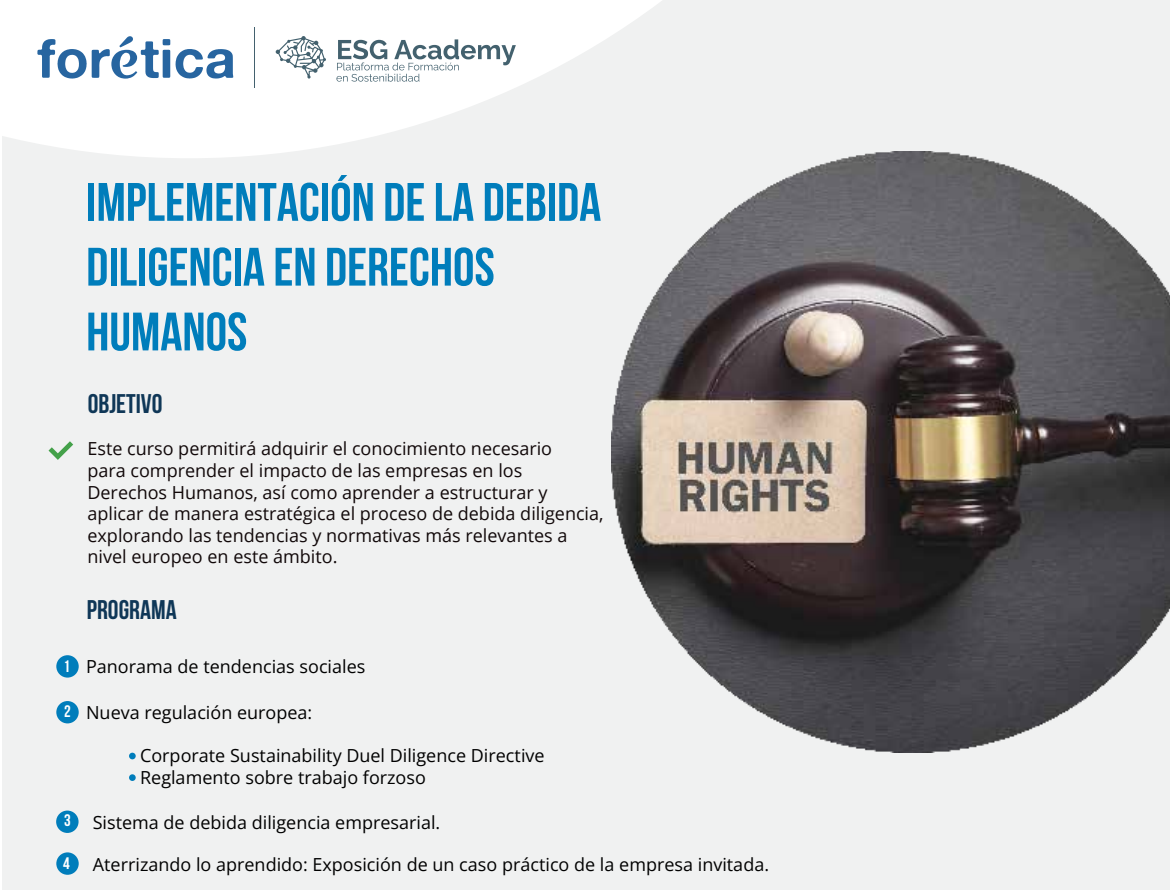
<style>
.page{position:relative;width:1170px;height:893px;background:#fff}
.page>*{position:absolute;margin:0;border:0;box-sizing:border-box;transform-origin:0 0}
.t1{font:700 54px/64.8px "Bebas Neue";color:#007dbb}
.t2{font:700 27px "Bebas Neue";color:#0f3757}
.t3{font:18px/21.6px "Open Sans";color:#110809}
.t4{font:18px/21.6px "Open Sans";color:#010101}
.t5{font:700 16.65px "Bebas Neue";color:#fff}
.s1{font-family:"Bebas Neue";font-weight:700;font-size:16.65px;color:#fff}
</style>
<div class="page">
<div style="left:3px;top:0;width:1166px;height:890px;background:#f0f1f1"></div>
<svg style="left:3px;top:0;width:659px;height:158px;fill:#fff"></svg>
<svg style="left:37px;top:36px;width:196px;height:43px"></svg>
<hr style="left:254px;top:27px;width:1px;height:60px;background:#43616e">
<svg style="left:336px;top:39px;width:180px;height:43px"></svg>
<svg style="left:276px;top:36px;width:50px;height:43px"></svg>
<svg style="left:49px;top:441px;width:24px;height:19px"></svg>
<div style="left:56px;top:655px;width:23px;height:23px;background:#007dbb;border-radius:50%"></div>
<div style="left:56px;top:701px;width:23px;height:22px;background:#007dbb;border-radius:50%"></div>
<img style="left:611px;top:151px;width:558px;height:602px">
<div style="left:56px;top:810px;width:23px;height:23px;background:#007dbb;border-radius:50%"></div>
<div style="left:56px;top:852px;width:23px;height:23px;background:#007dbb;border-radius:50%"></div>
<div style="left:129px;top:753px;width:7px;height:6px;background:#007dbb;border-radius:50%"></div>
<div style="left:129px;top:774px;width:7px;height:7px;background:#007dbb;border-radius:50%"></div>
<h1 class="t1" style="left:86px;top:169px;width:516px">IMPLEMENTACIÓN DE LA DEBIDA<br>DILIGENCIA EN DERECHOS<br>HUMANOS</h1>
<h2 class="t2" style="left:88px;top:389px;width:76px">OBJETIVO</h2>
<p class="t5" style="left:63px;top:658px;width:8px">1</p>
<p class="t5" style="left:64px;top:702px;width:8px">2</p>
<p class="t3" style="left:87px;top:437px;width:517px">Este curso permitirá adquirir el conocimiento necesario<br>para comprender el impacto de las empresas en los Derechos Humanos, así como aprender a estructurar y aplicar de manera estratégica el proceso de debida diligencia, explorando las tendencias y normativas más relevantes a nivel europeo en este ámbito.</p>
<h2 class="t2" style="left:87px;top:595px;width:91px">PROGRAMA</h2>
<p class="t4" style="left:86px;top:656px;width:281px">Panorama de tendencias sociales</p>
<p class="t4" style="left:86px;top:701px;width:228px">Nueva regulación europea:</p>
<p class="t4" style="left:140px;top:744px;width:406px">Corporate Sustainability Duel Diligence Directive<br>Reglamento sobre trabajo forzoso</p>
<p class="t4" style="left:64px;top:811px;width:378px"><span class="s1">3</span> Sistema de debida diligencia empresarial.</p>
<p class="t5" style="left:63px;top:854px;width:8px">4</p>
<p class="t4" style="left:93px;top:853px;width:677px">Aterrizando lo aprendido: Exposición de un caso práctico de la empresa invitada.</p>
</div>
